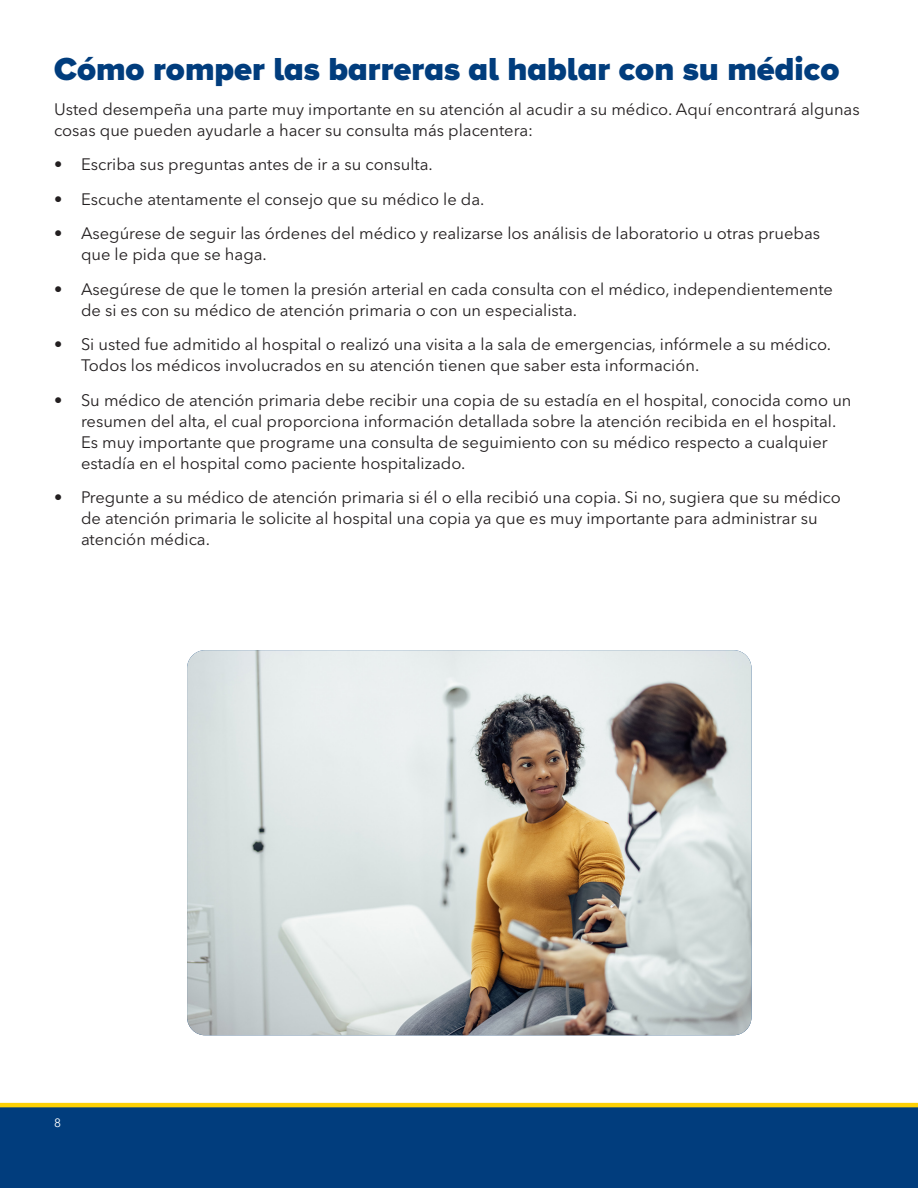
<style>
.page{position:relative;width:918px;height:1188px;background:#fff}
.page>*{position:absolute;margin:0;border:0;box-sizing:border-box;transform-origin:0 0}
.Headline{font:900 33px "Proxima Nova A";color:#013d7d}
.Headline-2{font:16.5px/21px "Avenir Next LT Pro";color:#231f20}
.indent1{font:12px "Avenir Next LT Pro";color:#fff}
</style>
<div class="page">
<div style="left:0;top:1103px;width:918px;height:85px;background:#013d7d"></div>
<img style="left:187px;top:650px;width:565px;height:385px">
<p class="Headline" style="left:54px;top:44px;width:787px">Cómo romper las barreras al hablar con su médico</p>
<p class="Headline-2" style="left:54px;top:98px;width:807px">Usted desempeña una parte muy importante en su atención al acudir a su médico. Aquí encontrará algunas cosas que pueden ayudarle a hacer su consulta más placentera:</p>
<p class="Headline-2" style="left:54px;top:154px;width:380px">• Escriba sus preguntas antes de ir a su consulta.</p>
<p class="Headline-2" style="left:54px;top:188px;width:432px">• Escuche atentamente el consejo que su médico le da.</p>
<p class="Headline-2" style="left:81px;top:223px;width:741px;text-indent:-27px">• Asegúrese de seguir las órdenes del médico y realizarse los análisis de laboratorio u otras pruebas que le pida que se haga.</p>
<p class="Headline-2" style="left:81px;top:278px;width:754px;text-indent:-27px">• Asegúrese de que le tomen la presión arterial en cada consulta con el médico, independientemente de si es con su médico de atención primaria o con un especialista.</p>
<p class="Headline-2" style="left:81px;top:334px;width:752px;text-indent:-27px">• Si usted fue admitido al hospital o realizó una visita a la sala de emergencias, infórmele a su médico.<br>Todos los médicos involucrados en su atención tienen que saber esta información.</p>
<p class="Headline-2" style="left:81px;top:389px;width:772px;text-indent:-27px">• Su médico de atención primaria debe recibir una copia de su estadía en el hospital, conocida como un resumen del alta, el cual proporciona información detallada sobre la atención recibida en el hospital.<br>Es muy importante que programe una consulta de seguimiento con su médico respecto a cualquier estadía en el hospital como paciente hospitalizado.</p>
<p class="Headline-2" style="left:81px;top:487px;width:761px;text-indent:-27px">• Pregunte a su médico de atención primaria si él o ella recibió una copia. Si no, sugiera que su médico de atención primaria le solicite al hospital una copia ya que es muy importante para administrar su atención médica.</p>
<p class="indent1" style="left:54px;top:1116px;width:8px">8</p>
</div>
